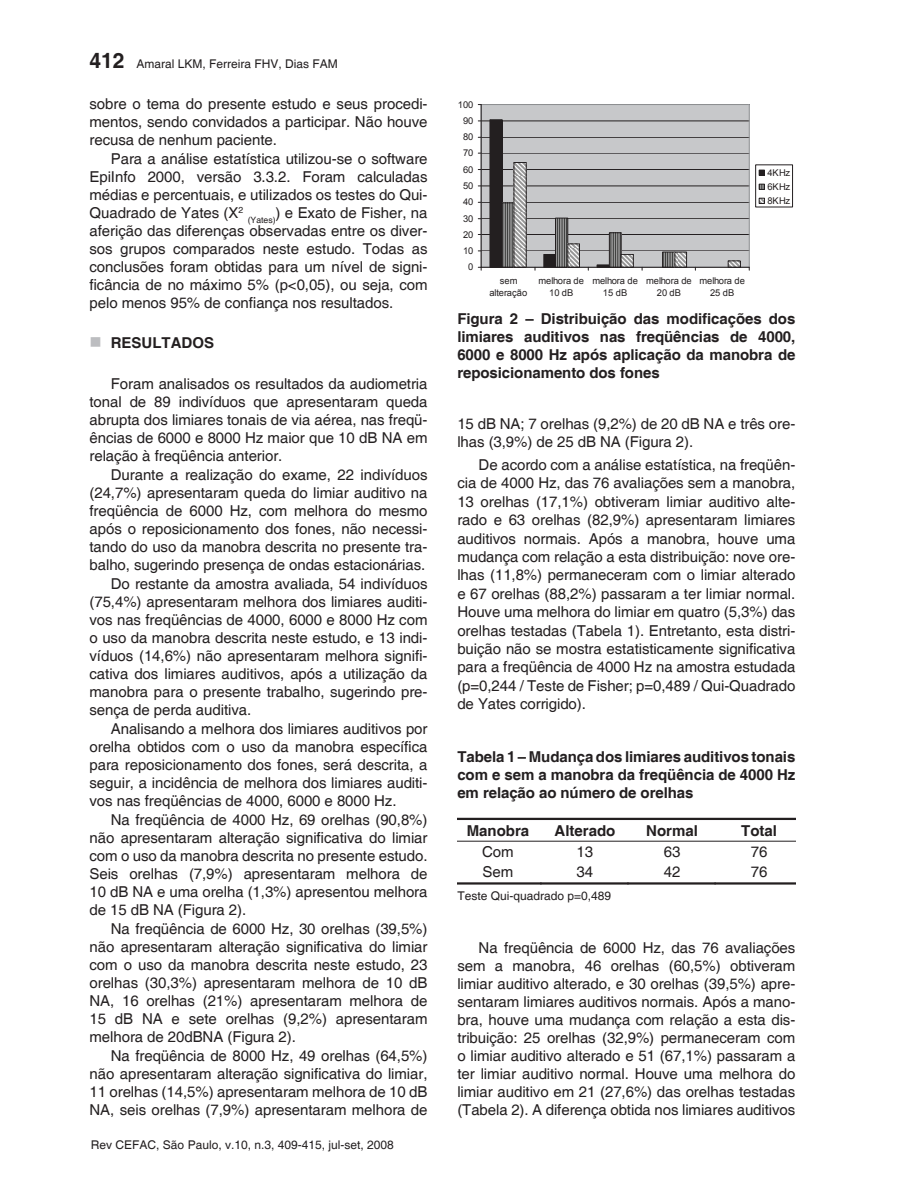
<style>
.page{position:relative;width:902px;height:1200px;background:#fff}
.page>*{position:absolute;margin:0;border:0;box-sizing:border-box;transform-origin:0 0}
.t1{font:16.5px "Wingdings";color:#bcbdc0}
.t2{font:15px/18px "Helvetica";letter-spacing:-.005em;color:#231f20;text-align:justify}
.t3{font:700 15px/18px "Helvetica";letter-spacing:-.005em;color:#231f20;text-align:justify}
.t4{font:12px "Helvetica";color:#231f20}
.t5{font:9.3px/11.7px "Arial";letter-spacing:.005em;color:#231f20;text-align:center}
.s1{font-weight:700;font-size:21px}
</style>
<div class="page">
<svg style="left:477px;top:104px;width:317px;height:167px"></svg>
<hr style="left:457px;top:817px;width:338px;height:3px;background:#231f20">
<hr style="left:457px;top:841px;width:338px;height:1px;background:#231f20">
<hr style="left:457px;top:882px;width:84px;height:2px;background:#231f20">
<hr style="left:540px;top:882px;width:88px;height:2px;background:#231f20">
<hr style="left:627px;top:882px;width:89px;height:2px;background:#231f20">
<hr style="left:714px;top:882px;width:81px;height:2px;background:#231f20">
<p class="t4" style="left:90px;top:57px;width:250px"><span class="s1">412</span> Amaral LKM, Ferreira FHV, Dias FAM</p>
<p class="t2" style="left:90px;top:95px;width:340px">sobre o tema do presente estudo e seus procedi&shy;mentos, sendo convidados a participar. Não houve recusa de nenhum paciente.</p>
<p class="t2" style="left:90px;top:150px;width:340px;text-indent:21px">Para a análise estatística utilizou-se o software EpiInfo 2000, versão 3.3.2. Foram calculadas médias e percentuais, e utilizados os testes do Qui-Quadrado de Yates (X<sup>2</sup> <sub>(Yates)</sub>) e Exato de Fisher, na aferição das diferenças observadas entre os diver&shy;sos grupos comparados neste estudo. Todas as conclusões foram obtidas para um nível de signi&shy;ficância de no máximo 5% (p&lt;0,05), ou seja, com pelo menos 95% de confiança nos resultados.</p>
<p class="t3" style="left:111px;top:335px;width:104px">RESU LTADOS</p>
<p class="t2" style="left:90px;top:375px;width:340px;text-indent:21px">Foram analisados os resultados da audiometria tonal de 89 indivíduos que apresentaram queda abrupta dos limiares tonais de via aérea, nas freqü&shy;ências de 6000 e 8000 Hz maior que 10 dB NA em relação à freqüência anterior.</p>
<p class="t2" style="left:111px;top:466px;width:318px">Durante a realização do exame, 22 indivíduos</p>
<p class="t2" style="left:90px;top:484px;width:339px">(24,7%) apresentaram queda do limiar auditivo na</p>
<p class="t2" style="left:90px;top:502px;width:339px">freqüência de 6000 Hz, com melhora do mesmo</p>
<p class="t2" style="left:90px;top:520px;width:340px">após o reposicionamento dos fones, não necessi-</p>
<p class="t2" style="left:90px;top:538px;width:340px">tando do uso da manobra descrita no presente tra-</p>
<p class="t2" style="left:90px;top:556px;width:337px">balho, sugerindo presença de ondas estacionárias.</p>
<p class="t2" style="left:111px;top:575px;width:318px">Do restante da amostra avaliada, 54 indivíduos</p>
<p class="t2" style="left:90px;top:593px;width:340px">(75,4%) apresentaram melhora dos limiares auditi-</p>
<p class="t2" style="left:90px;top:611px;width:339px">vos nas freqüências de 4000, 6000 e 8000 Hz com</p>
<p class="t2" style="left:90px;top:629px;width:340px">o uso da manobra descrita neste estudo, e 13 indi-</p>
<p class="t2" style="left:90px;top:647px;width:340px">víduos (14,6%) não apresentaram melhora signifi-</p>
<p class="t2" style="left:90px;top:665px;width:339px">cativa dos limiares auditivos, após a utilização da</p>
<p class="t2" style="left:90px;top:683px;width:340px">manobra para o presente trabalho, sugerindo pre-</p>
<p class="t2" style="left:90px;top:701px;width:163px">sença de perda auditiva.</p>
<p class="t2" style="left:111px;top:720px;width:318px">Analisando a melhora dos limiares auditivos por</p>
<p class="t2" style="left:90px;top:738px;width:339px">orelha obtidos com o uso da manobra específica</p>
<p class="t2" style="left:90px;top:756px;width:339px">para reposicionamento dos fones, será descrita, a</p>
<p class="t2" style="left:90px;top:774px;width:340px">seguir, a incidência de melhora dos limiares auditi-</p>
<p class="t2" style="left:90px;top:792px;width:308px">vos nas freqüências de 4000, 6000 e 8000 Hz.</p>
<p class="t2" style="left:111px;top:811px;width:318px">Na freqüência de 4000 Hz, 69 orelhas (90,8%)</p>
<p class="t2" style="left:90px;top:829px;width:339px">não apresentaram alteração significativa do limiar</p>
<p class="t2" style="left:90px;top:847px;width:339px">com o uso da manobra descrita no presente estudo.</p>
<p class="t2" style="left:90px;top:865px;width:339px">Seis orelhas (7,9%) apresentaram melhora de</p>
<p class="t2" style="left:90px;top:883px;width:340px">10 dB NA e uma orelha (1,3%) apresentou melhora</p>
<p class="t2" style="left:90px;top:901px;width:158px">de 15 dB NA (Figura 2).</p>
<p class="t2" style="left:111px;top:920px;width:318px">Na freqüência de 6000 Hz, 30 orelhas (39,5%)</p>
<p class="t2" style="left:90px;top:938px;width:339px">não apresentaram alteração significativa do limiar</p>
<p class="t2" style="left:90px;top:956px;width:339px">com o uso da manobra descrita neste estudo, 23</p>
<p class="t2" style="left:90px;top:974px;width:339px">orelhas (30,3%) apresentaram melhora de 10 dB</p>
<p class="t2" style="left:90px;top:992px;width:339px">NA, 16 orelhas (21%) apresentaram melhora de</p>
<p class="t2" style="left:90px;top:1010px;width:339px">15 dB NA e sete orelhas (9,2%) apresentaram</p>
<p class="t2" style="left:90px;top:1028px;width:208px">melhora de 20dBNA (Figura 2).</p>
<p class="t2" style="left:111px;top:1047px;width:318px">Na freqüência de 8000 Hz, 49 orelhas (64,5%)</p>
<p class="t2" style="left:90px;top:1065px;width:339px">não apresentaram alteração significativa do limiar,</p>
<p class="t2" style="left:90px;top:1083px;width:339px">11 orelhas (14,5%) apresentaram melhora de 10 dB</p>
<p class="t2" style="left:90px;top:1101px;width:340px">NA, seis orelhas (7,9%) apresentaram melhora de</p>
<p class="t1" style="left:90px;top:333px;width:14px">■</p>
<p class="t4" style="left:91px;top:1138px;width:304px">Rev CEFAC, São Paulo, v.10, n.3, 409-415, jul-set, 2008</p>
<p class="t5" style="left:458px;top:99px;width:17px">100</p>
<p class="t5" style="left:463px;top:115px;width:12px">90</p>
<p class="t5" style="left:463px;top:131px;width:12px">80</p>
<p class="t5" style="left:463px;top:147px;width:12px">70</p>
<p class="t5" style="left:463px;top:164px;width:12px">60</p>
<p class="t5" style="left:463px;top:180px;width:12px">50</p>
<p class="t5" style="left:463px;top:196px;width:12px">40</p>
<p class="t5" style="left:463px;top:213px;width:12px">30</p>
<p class="t5" style="left:463px;top:229px;width:12px">20</p>
<p class="t5" style="left:463px;top:245px;width:12px">10</p>
<p class="t5" style="left:468px;top:261px;width:7px">0</p>
<p class="t5" style="left:489px;top:275px;width:39px">sem alteração</p>
<p class="t5" style="left:539px;top:275px;width:47px">melhora de<br>10 dB</p>
<p class="t5" style="left:592px;top:275px;width:47px">melhora de<br>15 dB</p>
<p class="t5" style="left:646px;top:275px;width:47px">melhora de<br>20 dB</p>
<p class="t5" style="left:699px;top:275px;width:47px">melhora de<br>25 dB</p>
<p class="t5" style="left:767px;top:165px;width:24px;line-height:14.1px;text-align:justify">4KHz 6KHz 8KHz</p>
<p class="t3" style="left:457px;top:310px;width:340px">Figura 2 – Distribuição das modificações dos limiares auditivos nas freqüências de 4000, 6000 e 8000 Hz após aplicação da manobra de reposicionamento dos fones</p>
<p class="t2" style="left:457px;top:415px;width:340px;line-height:18.5px">15 dB NA; 7 orelhas (9,2%) de 20 dB NA e três ore&shy;lhas (3,9%) de 25 dB NA (Figura 2).</p>
<p class="t2" style="left:457px;top:456px;width:340px;line-height:18.5px;text-indent:21px">De acordo com a análise estatística, na freqüên&shy;cia de 4000 Hz, das 76 avaliações sem a manobra, 13 orelhas (17,1%) obtiveram limiar auditivo alte&shy;rado e 63 orelhas (82,9%) apresentaram limiares auditivos normais. Após a manobra, houve uma mudança com relação a esta distribuição: nove ore&shy;lhas (11,8%) permaneceram com o limiar alterado e 67 orelhas (88,2%) passaram a ter limiar normal.<br>Houve uma melhora do limiar em quatro (5,3%) das orelhas testadas (Tabela 1). Entretanto, esta distri&shy;buição não se mostra estatisticamente significativa para a freqüência de 4000 Hz na amostra estudada (p=0,244 / Teste de Fisher; p=0,489 / Qui-Quadrado de Yates corrigido).</p>
<p class="t3" style="left:457px;top:748px;width:340px">Tabela 1 – Mudança dos limiares auditivos tonais com e sem a manobra da freqüência de 4000 Hz em relação ao número de orelhas</p>
<p class="t3" style="left:467px;top:822px;width:64px">Manobra</p>
<p class="t3" style="left:554px;top:822px;width:62px">Alterado</p>
<p class="t3" style="left:646px;top:822px;width:53px">Normal</p>
<p class="t3" style="left:741px;top:822px;width:37px">Total</p>
<p class="t2" style="left:482px;top:843px;width:33px">Com</p>
<p class="t2" style="left:576px;top:843px;width:18px">13</p>
<p class="t2" style="left:664px;top:843px;width:18px">63</p>
<p class="t2" style="left:751px;top:843px;width:18px">76</p>
<p class="t2" style="left:482px;top:863px;width:32px">Sem</p>
<p class="t2" style="left:577px;top:863px;width:18px">34</p>
<p class="t2" style="left:664px;top:863px;width:18px">42</p>
<p class="t2" style="left:751px;top:863px;width:18px">76</p>
<p class="t4" style="left:457px;top:888px;width:155px">Teste Qui-quadrado p=0,489</p>
<p class="t2" style="left:457px;top:939px;width:340px;text-indent:21px">Na freqüência de 6000 Hz, das 76 avaliações sem a manobra, 46 orelhas (60,5%) obtiveram limiar auditivo alterado, e 30 orelhas (39,5%) apre&shy;sentaram limiares auditivos normais. Após a mano&shy;bra, houve uma mudança com relação a esta dis&shy;tribuição: 25 orelhas (32,9%) permaneceram com o limiar auditivo alterado e 51 (67,1%) passaram a ter limiar auditivo normal. Houve uma melhora do limiar auditivo em 21 (27,6%) das orelhas testadas (Tabela 2). A diferença obtida nos limiares auditivos</p>
</div>
